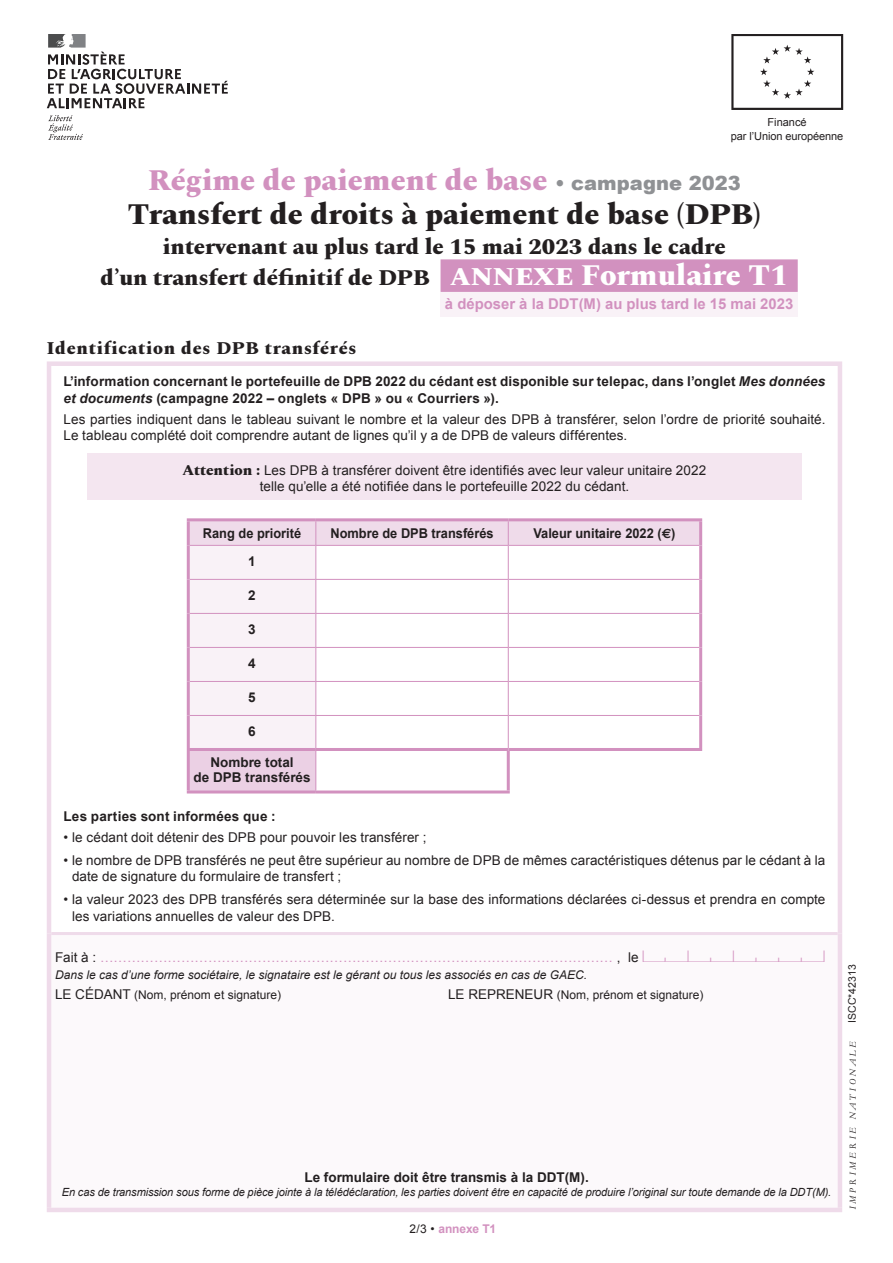
<style>
.page{position:relative;width:893px;height:1263px;background:#fff}
.page>*{position:absolute;margin:0;border:0;box-sizing:border-box;transform-origin:0 0}
.t1{font:800 30px/33.6px "Spectral";color:#231f20;text-align:center}
.t2{font:800 22.5px/31.5px "Spectral";color:#231f20;text-align:center}
.t3{font:800 18px "Spectral";letter-spacing:.04em;color:#231f20}
.t4{font:700 14.85px "Arial";color:#d291bf}
.t5{font:13.5px/16.5px "Arial";letter-spacing:.005em;color:#231f20}
.t6{font:700 13.5px/16.5px "Arial";letter-spacing:.01em;color:#231f20}
.t7{font:700 13.5px "Arial";letter-spacing:.01em;color:#231f20;scale:.95 1}
.t8{font:13.5px "Arial";color:#d291bf}
.t9{font:italic 12px/20.4px "Arial";color:#231f20}
.t10{font:12px "Arial";color:#231f20}
.t11{font:700 12px "Arial";letter-spacing:-.01em;color:#d291bf}
.t12{font:italic 11.25px "Arial";letter-spacing:-.01em;color:#231f20}
.t13{font:11.1px/13.5px "Arial";letter-spacing:-.01em;color:#231f20;text-align:center}
.t14{font:10.5px "Arial";color:#231f20}
.t15{font:9px "Ligne Graphique";color:#231f20}
.s1{color:#d291bf}
.s2{font-family:"Arial";font-weight:900;font-size:19.5px;color:#8f9194}
.s3{font-size:30px;color:#fff}
.s4{font-style:italic}
.s5{font-family:"Spectral";font-weight:800;font-size:15px}
.s6{font-family:"Euro Sans"}
.s7{color:#231f20}
.s8{font-family:"Casesaremplir";font-size:15px}
.s9{font-style:normal;font-size:13.5px}
.s10{font-style:normal}
.s11{font-size:13.5px}
.s12{font-weight:400;color:#231f20}
</style>
<div class="page">
<div style="left:441px;top:259px;width:357px;height:33px;background:#d291bf;border:2px solid #d291bf"></div>
<svg style="left:48px;top:115px;width:35px;height:25px"></svg>
<svg style="left:47px;top:34px;width:181px;height:74px"></svg>
<svg style="left:731px;top:34px;width:112px;height:76px"></svg>
<div style="left:49px;top:933px;width:791px;height:277px;background:#fcf9fb"></div>
<hr style="left:47px;top:366px;width:4px;height:567px;background:#efdbea">
<div style="left:47px;top:361px;width:795px;height:5px;background:#efdbea"></div>
<hr style="left:838px;top:366px;width:4px;height:567px;background:#efdbea">
<hr style="left:47px;top:933px;width:4px;height:275px;background:#efdbea">
<hr style="left:838px;top:933px;width:4px;height:275px;background:#efdbea">
<hr style="left:47px;top:1208px;width:795px;height:4px;background:#efdbea">
<hr style="left:51px;top:932px;width:787px;height:3px;background:#efdbea">
<div style="left:87px;top:453px;width:715px;height:47px;background:#f4e6f0"></div>
<div style="left:188px;top:749px;width:128px;height:43px;background:#ebd0e4"></div>
<hr style="left:187px;top:518px;width:129px;height:3px;background:#d291bf">
<hr style="left:187px;top:521px;width:3px;height:24px;background:#d291bf">
<hr style="left:316px;top:518px;width:192px;height:3px;background:#d291bf">
<hr style="left:508px;top:518px;width:194px;height:3px;background:#d291bf">
<hr style="left:187px;top:545px;width:3px;height:34px;background:#d291bf">
<hr style="left:187px;top:579px;width:3px;height:34px;background:#d291bf">
<hr style="left:187px;top:613px;width:3px;height:34px;background:#d291bf">
<hr style="left:187px;top:647px;width:3px;height:34px;background:#d291bf">
<hr style="left:187px;top:681px;width:3px;height:34px;background:#d291bf">
<hr style="left:187px;top:715px;width:3px;height:33px;background:#d291bf">
<hr style="left:187px;top:751px;width:3px;height:39px;background:#d291bf">
<hr style="left:187px;top:790px;width:129px;height:3px;background:#d291bf">
<hr style="left:316px;top:790px;width:194px;height:3px;background:#d291bf">
<svg style="left:188px;top:520px;width:511px;height:228px"></svg>
<hr style="left:190px;top:545px;width:126px;height:1px;background:#d291bf">
<hr style="left:316px;top:545px;width:192px;height:1px;background:#d291bf">
<hr style="left:315px;top:546px;width:1px;height:33px;background:#d291bf">
<hr style="left:508px;top:545px;width:191px;height:1px;background:#d291bf">
<hr style="left:508px;top:546px;width:1px;height:33px;background:#d291bf">
<hr style="left:190px;top:579px;width:126px;height:1px;background:#d291bf">
<hr style="left:316px;top:579px;width:192px;height:1px;background:#d291bf">
<hr style="left:315px;top:580px;width:1px;height:33px;background:#d291bf">
<hr style="left:508px;top:579px;width:191px;height:1px;background:#d291bf">
<hr style="left:508px;top:580px;width:1px;height:33px;background:#d291bf">
<hr style="left:190px;top:613px;width:126px;height:1px;background:#d291bf">
<hr style="left:316px;top:613px;width:192px;height:1px;background:#d291bf">
<hr style="left:315px;top:614px;width:1px;height:33px;background:#d291bf">
<hr style="left:508px;top:613px;width:191px;height:1px;background:#d291bf">
<hr style="left:508px;top:614px;width:1px;height:33px;background:#d291bf">
<hr style="left:190px;top:647px;width:126px;height:1px;background:#d291bf">
<hr style="left:316px;top:647px;width:192px;height:1px;background:#d291bf">
<hr style="left:315px;top:648px;width:1px;height:33px;background:#d291bf">
<hr style="left:508px;top:647px;width:191px;height:1px;background:#d291bf">
<hr style="left:508px;top:648px;width:1px;height:33px;background:#d291bf">
<hr style="left:190px;top:681px;width:126px;height:1px;background:#d291bf">
<hr style="left:316px;top:681px;width:192px;height:1px;background:#d291bf">
<hr style="left:315px;top:682px;width:1px;height:33px;background:#d291bf">
<hr style="left:508px;top:681px;width:191px;height:1px;background:#d291bf">
<hr style="left:508px;top:682px;width:1px;height:33px;background:#d291bf">
<hr style="left:190px;top:715px;width:126px;height:1px;background:#d291bf">
<hr style="left:316px;top:715px;width:192px;height:1px;background:#d291bf">
<hr style="left:315px;top:716px;width:1px;height:32px;background:#d291bf">
<hr style="left:508px;top:715px;width:191px;height:1px;background:#d291bf">
<hr style="left:508px;top:716px;width:1px;height:32px;background:#d291bf">
<hr style="left:315px;top:751px;width:1px;height:39px;background:#d291bf">
<hr style="left:508px;top:748px;width:194px;height:3px;background:#d291bf">
<hr style="left:507px;top:751px;width:3px;height:39px;background:#d291bf">
<hr style="left:187px;top:748px;width:129px;height:3px;background:#d291bf">
<hr style="left:316px;top:748px;width:192px;height:3px;background:#d291bf">
<hr style="left:699px;top:521px;width:3px;height:24px;background:#d291bf">
<hr style="left:699px;top:545px;width:3px;height:34px;background:#d291bf">
<hr style="left:699px;top:579px;width:3px;height:34px;background:#d291bf">
<hr style="left:699px;top:613px;width:3px;height:34px;background:#d291bf">
<hr style="left:699px;top:647px;width:3px;height:34px;background:#d291bf">
<hr style="left:699px;top:681px;width:3px;height:34px;background:#d291bf">
<hr style="left:699px;top:715px;width:3px;height:33px;background:#d291bf">
<div style="left:441px;top:292px;width:357px;height:25px;background:#f9f2f7"></div>
<p class="t13" style="left:731px;top:116px;width:114px">Financé<br>par l’Union européenne</p>
<h1 class="t1" style="left:128px;top:161px;width:635px"><span class="s1">Régime de paiement de base</span> <span class="s2">• campagne 2023<br></span>Transfert de droits à paiement de base (DPB)</h1>
<h2 class="t2" style="left:101px;top:229px;width:689px">intervenant au plus tard le 15 mai 2023 dans le cadre<br>d’un transfert définitif de DPB <span class="s3">annexe Formulaire T1</span></h2>
<p class="t4" style="left:445px;top:294px;width:350px">à déposer à la DDT(M) au plus tard le 15 mai 2023</p>
<h3 class="t3" style="left:47px;top:335px;width:311px">Identification des DPB transférés</h3>
<p class="t6" style="left:64px;top:374px;width:763px">L’information concernant le portefeuille de DPB 2022 du cédant est disponible sur telepac, dans l’onglet <span class="s4">Mes données et documents</span> (campagne 2022 – onglets « DPB » ou « Courriers »).</p>
<p class="t5" style="left:64px;top:411px;width:763px">Les parties indiquent dans le tableau suivant le nombre et la valeur des DPB à transférer, selon l’ordre de priorité souhaité.<br>Le tableau complété doit comprendre autant de lignes qu’il y a de DPB de valeurs différentes.</p>
<p class="t5" style="left:182px;top:462px;width:525px;text-align:center"><span class="s5">Attention :</span> Les DPB à transférer doivent être identifiés avec leur valeur unitaire 2022 telle qu’elle a été notifiée dans le portefeuille 2022 du cédant.</p>
<p class="t7" style="left:203px;top:524px;width:105px">Rang de priorité</p>
<p class="t7" style="left:330px;top:524px;width:173px">Nombre de DPB transférés</p>
<p class="t7" style="left:533px;top:524px;width:151px">Valeur unitaire 2022 (<span class="s6">E</span>)</p>
<p class="t6" style="left:248px;top:554px;width:9px">1</p>
<p class="t6" style="left:248px;top:588px;width:9px">2</p>
<p class="t6" style="left:248px;top:622px;width:9px">3</p>
<p class="t6" style="left:248px;top:656px;width:9px">4</p>
<p class="t6" style="left:248px;top:690px;width:9px">5</p>
<p class="t6" style="left:248px;top:724px;width:9px">6</p>
<p class="t6" style="left:194px;top:755px;width:119px;line-height:15px;text-align:center">Nombre total<br>de DPB transférés</p>
<p class="t6" style="left:64px;top:808px;width:214px">Les parties sont informées que :</p>
<p class="t5" style="left:64px;top:829px;width:365px">• le cédant doit détenir des DPB pour pouvoir les transférer ;</p>
<p class="t5" style="left:72px;top:852px;width:755px;text-indent:-8px">• le nombre de DPB transférés ne peut être supérieur au nombre de DPB de mêmes caractéristiques détenus par le cédant à la date de signature du formulaire de transfert ;</p>
<p class="t5" style="left:72px;top:891px;width:755px;text-indent:-8px">• la valeur 2023 des DPB transférés sera déterminée sur la base des informations déclarées ci-dessus et prendra en compte les variations annuelles de valeur des DPB.</p>
<p class="t8" style="left:55px;top:948px;width:771px"><span class="s7">Fait à :</span> …………………………………………………………………………………………………… <span class="s7">, le</span> <span class="s8">ACBCBBBC</span></p>
<p class="t9" style="left:55px;top:964px;width:534px">Dans le cas d’une forme sociétaire, le signataire est le gérant ou tous les associés en cas de GAEC.<br><span class="s9">LE CÉDANT</span> <span class="s10">(Nom, prénom et signature)</span></p>
<p class="t10" style="left:448px;top:987px;width:257px"><span class="s11">LE REPRENEUR</span> (Nom, prénom et signature)</p>
<p class="t6" style="left:304px;top:1169px;width:286px">Le formulaire doit être transmis à la DDT(M).</p>
<p class="t12" style="left:62px;top:1184px;width:771px">En cas de transmission sous forme de pièce jointe à la télédéclaration, les parties doivent être en capacité de produire l’original sur toute demande de la DDT(M).</p>
<p class="t11" style="left:409px;top:1221px;width:88px"><span class="s12">2/3 •</span> annexe T1</p>
<p class="t14" style="left:845px;top:1023px;width:60px;rotate:-90deg">ISCC*42313</p>
<p class="t15" style="left:848px;top:1210px;width:171px;rotate:-90deg">IMPRIMERIE NATIONALE</p>
</div>
